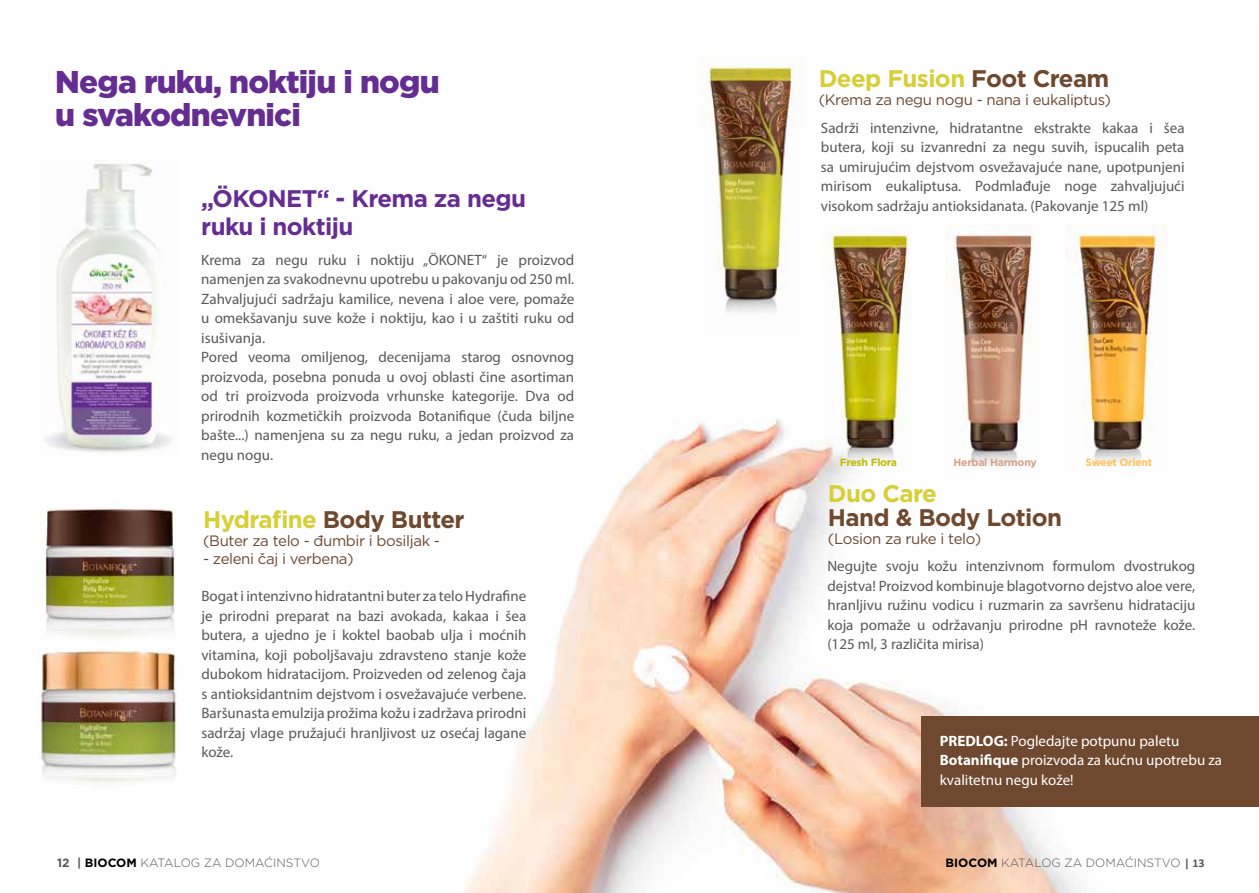
<style>
.page{position:relative;width:1259px;height:893px;background:#fff}
.page>*{position:absolute;margin:0;border:0;box-sizing:border-box;transform-origin:0 0}
.t1{font:900 31.5px/33px "Gotham";letter-spacing:-.025em;color:#652d92}
.t2{font:700 24px "Gotham";letter-spacing:-.025em;color:#6e482f}
.t3{font:700 24px/28.8px "Gotham";letter-spacing:-.025em;color:#652c93}
.t4{font:700 24px "Gotham";letter-spacing:-.025em;color:#d6cf35}
.t5{font:15px/19.5px "Myriad Pro";color:#58595b;text-align:justify}
.t6{font:15px "Gotham";letter-spacing:-.025em;color:#6e482f}
.t7{font:15px/19.5px "Myriad Pro";color:#fff}
.t8{font:300 12px "Gotham";color:#58595b}
.t9{font:700 10.5px "Gotham";letter-spacing:-.025em;color:#d7a187}
.t10{font:700 10.5px "Gotham";letter-spacing:-.025em;color:#ffc160}
.t11{font:700 10.5px "Gotham";letter-spacing:-.025em;color:#c0ba00}
.s1{color:#d6cf35}
.s2{color:#6e482f}
.s3{font-weight:700}
.s4{font-weight:700;color:#000}
.s5{font-family:"Calibri";font-weight:700}
</style>
<div class="page">
<img style="left:465px;top:246px;width:703px;height:647px">
<img style="left:45px;top:159px;width:127px;height:293px">
<img style="left:43px;top:508px;width:133px;height:130px">
<img style="left:39px;top:648px;width:139px;height:137px">
<img style="left:945px;top:224px;width:97px;height:254px">
<img style="left:1066px;top:224px;width:101px;height:251px">
<img style="left:823px;top:226px;width:93px;height:248px">
<img style="left:699px;top:57px;width:105px;height:278px">
<div style="left:921px;top:716px;width:338px;height:91px;background:#6e482f"></div>
<h1 class="t1" style="left:55px;top:65px;width:386px">Nega ruku, noktiju i nogu u svakodnevnici</h1>
<h2 class="t3" style="left:201px;top:184px;width:326px">„ÖKONET“ - Krema za negu ruku i noktiju</h2>
<p class="t5" style="left:201px;top:250px;width:374px;text-align:left">Krema za negu ruku i noktiju „ÖKONET“ je proizvod namenjen za svakodnevnu upotrebu u pakovanju od 250 ml.<br>Zahvaljujući sadržaju kamilice, nevena i aloe vere, pomaže u omekšavanju suve kože i noktiju, kao i u zaštiti ruku od isušivanja.<br>Pored veoma omiljenog, decenijama starog osnovnog proizvoda, posebna ponuda u ovoj oblasti čine asortiman od tri proizvoda proizvoda vrhunske kategorije. Dva od prirodnih kozmetičkih proizvoda Botanifique (čuda biljne bašte...) namenjena su za negu ruku, a jedan proizvod za negu nogu.</p>
<h2 class="t2" style="left:203px;top:504px;width:263px"><span class="s1">Hydrafine</span> Body Butter</h2>
<p class="t6" style="left:203px;top:531px;width:238px">(Buter za telo - đumbir i bosiljak -</p>
<p class="t6" style="left:203px;top:549px;width:152px">- zeleni čaj i verbena)</p>
<p class="t5" style="left:201px;top:586px;width:326px">Bogat i intenzivno hidratantni buter za telo Hydrafine je prirodni preparat na bazi avokada, kakaa i šea butera, a ujedno je i koktel baobab ulja i moćnih vitamina, koji poboljšavaju zdravsteno stanje kože dubokom hidratacijom. Proizveden od zelenog čaja s antioksidantnim dejstvom i osvežavajuće verbene.<br>Baršunasta emulzija prožima kožu i zadržava prirodni sadržaj vlage pružajući hranljivost uz osećaj lagane kože.</p>
<h2 class="t4" style="left:819px;top:63px;width:292px">Deep Fusion <span class="s2">Foot Cream</span></h2>
<p class="t6" style="left:819px;top:90px;width:294px">(Krema za negu nogu - nana i eukaliptus)</p>
<p class="t5" style="left:821px;top:118px;width:365px">Sadrži intenzivne, hidratantne ekstrakte kakaa i šea butera, koji su izvanredni za negu suvih, ispucalih peta sa umirujućim dejstvom osvežavajuće nane, upotpunjeni mirisom eukaliptusa. Podmlađuje noge zahvaljujući visokom sadržaju antioksidanata. (Pakovanje 125 ml)</p>
<p class="t11" style="left:840px;top:455px;width:59px">Fresh Flora</p>
<p class="t9" style="left:953px;top:455px;width:85px">Herbal Harmony</p>
<p class="t10" style="left:1085px;top:455px;width:68px">Sweet Orient</p>
<h2 class="t4" style="left:828px;top:478px;width:110px">Duo Care</h2>
<h2 class="t2" style="left:828px;top:502px;width:236px">Hand &amp; Body Lotion</h2>
<p class="t6" style="left:828px;top:529px;width:155px">(Losion za ruke i telo)</p>
<p class="t5" style="left:827px;top:556px;width:369px">Negujte svoju kožu intenzivnom formulom dvostrukog dejstva! Proizvod kombinuje blagotvorno dejstvo aloe vere, hranljivu ružinu vodicu i ruzmarin za savršenu hidrataciju koja pomaže u održavanju prirodne pH ravnoteže kože. (125 ml, 3 različita mirisa)</p>
<p class="t7" style="left:939px;top:731px;width:284px"><span class="s3">PREDLOG:</span> Pogledajte potpunu paletu<br><span class="s3">Botanifique</span> proizvoda za kućnu upotrebu za kvalitetnu negu kože!</p>
<p class="t8" style="left:57px;top:855px;width:264px"><span class="s3">12 |</span> <span class="s4">BIOCOM</span> KATALOG ZA DOMAĆINSTVO</p>
<p class="t8" style="left:945px;top:855px;width:261px"><span class="s4">BIOCOM</span> KATALOG ZA DOMAĆINSTVO <span class="s5">| 13</span></p>
</div>
